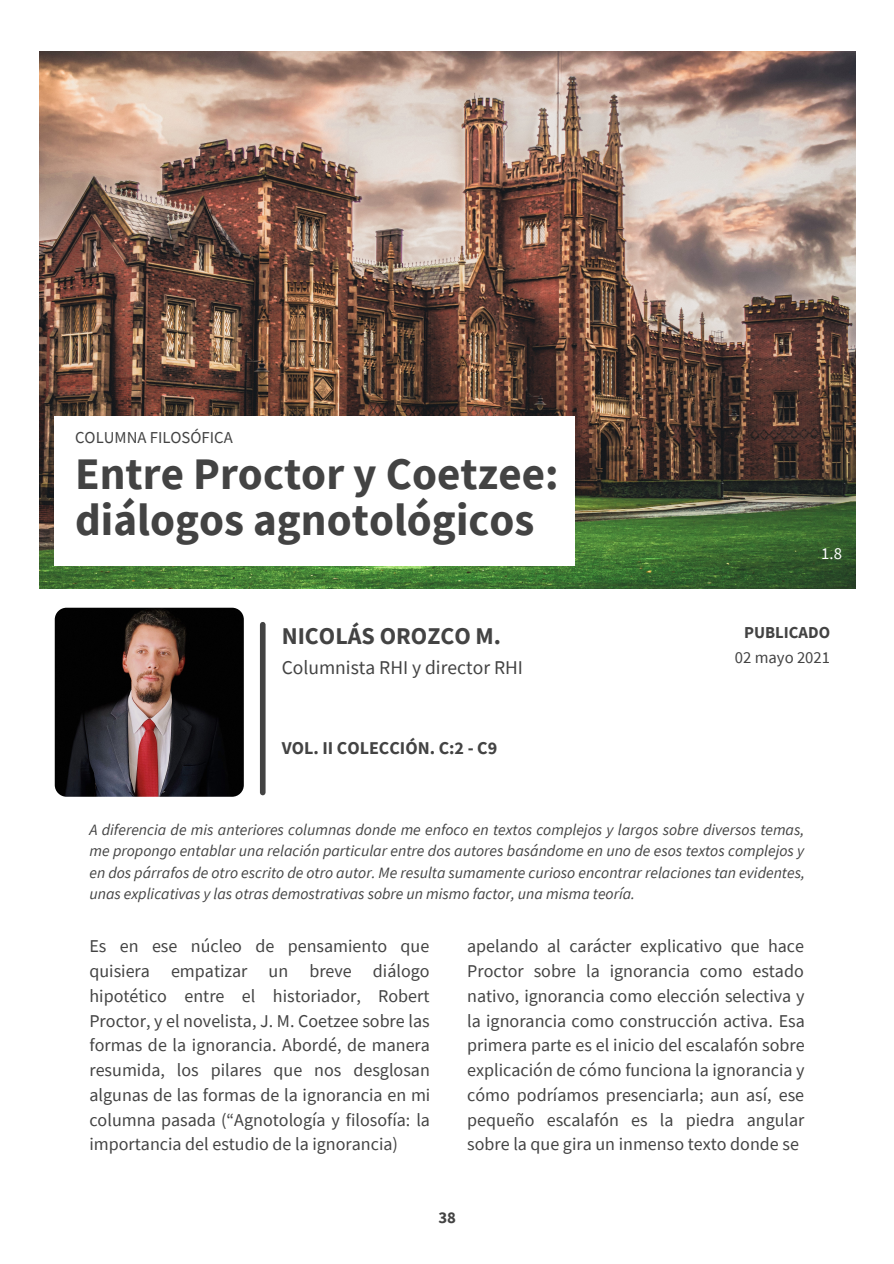
<style>
.page{position:relative;width:894px;height:1264px;background:#fff}
.page>*{position:absolute;margin:0;border:0;box-sizing:border-box;transform-origin:0 0}
.t1{font:700 45px/46.2px "Source Sans Pro";color:#434343}
.t2{font:700 24px "Source Sans Pro";color:#434343}
.t3{font:19.5px "Source Sans Pro";color:#434343}
.t4{font:18px/24.8px "Source Sans Pro";color:#434343;text-align:justify}
.t5{font:700 18px "Source Sans Pro";color:#434343}
.t6{font:16.65px "Source Sans Pro";color:#434343}
.t7{font:700 16.65px "Source Sans Pro";color:#434343}
.t8{font:16.65px "Source Sans Pro";color:#fff}
.t9{font:italic 15.75px/21.5px "Source Sans Pro";color:#434343;text-align:justify}
</style>
<div class="page">
<img style="left:39px;top:51px;width:816px;height:537px">
<div style="left:55px;top:416px;width:520px;height:150px;background:#fff"></div>
<div style="left:260px;top:624px;width:5px;height:168px;background:#434343"></div>
<img style="left:55px;top:607px;width:189px;height:189px;border-radius:12px">
<p class="t6" style="left:75px;top:426px;width:159px">COLUMNA FILOSÓFICA</p>
<p class="t1" style="left:75px;top:449px;width:485px">Entre Proctor y Coetzee: diálogos agnotológicos</p>
<p class="t2" style="left:281px;top:620px;width:221px">NICOLÁS OROZCO M.</p>
<p class="t3" style="left:281px;top:655px;width:243px">Columnista RHI y director RHI</p>
<p class="t5" style="left:281px;top:736px;width:217px">VOL. II COLECCIÓN. C:2 - C9</p>
<p class="t8" style="left:821px;top:543px;width:22px">1.8</p>
<p class="t7" style="left:744px;top:621px;width:87px">PUBLICADO</p>
<p class="t6" style="left:734px;top:647px;width:97px">02 mayo 2021</p>
<p class="t9" style="left:89px;top:818px;width:716px">A diferencia de mis anteriores columnas donde me enfoco en textos complejos y largos sobre diversos temas, me propongo entablar una relación particular entre dos autores basándome en uno de esos textos complejos y en dos párrafos de otro escrito de otro autor. Me resulta sumamente curioso encontrar relaciones tan evidentes, unas explicativas y las otras demostrativas sobre un mismo factor, una misma teoría.</p>
<p class="t4" style="left:89px;top:933px;width:342px">Es en ese núcleo de pensamiento que quisiera empatizar un breve diálogo hipotético entre el historiador, Robert Proctor, y el novelista, J. M. Coetzee sobre las formas de la ignorancia. Abordé, de manera resumida, los pilares que nos desglosan algunas de las formas de la ignorancia en mi columna pasada (“Agnotología y filosofía: la importancia del estudio de la ignorancia)</p>
<p class="t4" style="left:467px;top:933px;width:339px">apelando al carácter explicativo que hace Proctor sobre la ignorancia como estado nativo, ignorancia como elección selectiva y la ignorancia como construcción activa. Esa primera parte es el inicio del escalafón sobre explicación de cómo funciona la ignorancia y cómo podríamos presenciarla; aun así, ese pequeño escalafón es la piedra angular sobre la que gira un inmenso texto donde se</p>
<p class="t7" style="left:438px;top:1206px;width:19px">38</p>
</div>
